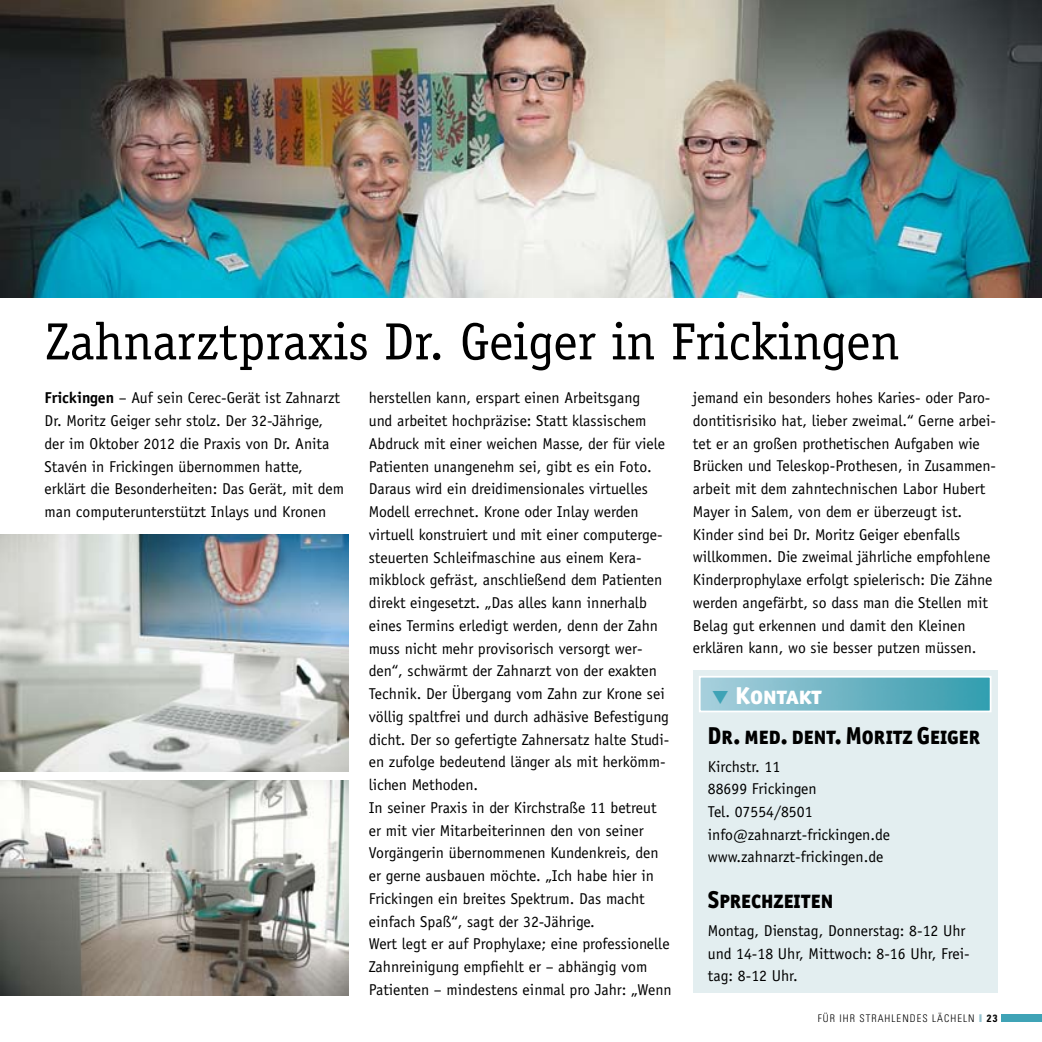
<style>
.page{position:relative;width:1042px;height:1042px;background:#fff}
.page>*{position:absolute;margin:0;border:0;box-sizing:border-box;transform-origin:0 0}
.t1{font:52.5px "Officina Serif LT";color:#000}
.t2{font:24.5px "Officina San ITC Extra Bold SC";color:#000;scale:.92 1}
.t3{font:24.5px "Officina San ITC Extra Bold SC";color:#fff}
.t4{font:15.75px/22.8px "Officina Sans LT";color:#000}
.t5{font:300 condensed 10.5px "Univers LT";letter-spacing:.1em;color:#000}
.s1{font-weight:700}
.s2{color:#94c1ce}
</style>
<div class="page">
<div style="left:1001px;top:1014px;width:41px;height:8px;background:#3fa3b6"></div>
<div style="left:693px;top:670px;width:304px;height:322px;background:#e3eef0"></div>
<img style="left:0;top:0;width:1042px;height:298px">
<img style="left:702px;top:679px;width:286px;height:30px">
<div style="left:699px;top:676px;width:292px;height:36px;border:2px solid #fff"></div>
<img style="left:0;top:535px;width:349px;height:236px">
<img style="left:1px;top:780px;width:347px;height:215px">
<svg style="left:713px;top:690px;width:15px;height:14px"></svg>
<h1 class="t1" style="left:45px;top:311px;width:856px">Zahnarztpraxis Dr. Geiger in Frickingen</h1>
<p class="t4" style="left:45px;top:387px;width:301px"><span class="s1">Frickingen</span> – Auf sein Cerec-Gerät ist Zahnarzt Dr. Moritz Geiger sehr stolz. Der 32-Jährige, der im Oktober 2012 die Praxis von Dr. Anita Stavén in Frickingen übernommen hatte, erklärt die Besonderheiten: Das Gerät, mit dem man computerunterstützt Inlays und Kronen</p>
<p class="t4" style="left:369px;top:387px;width:304px">herstellen kann, erspart einen Arbeitsgang<br>und arbeitet hochpräzise: Statt klassischem Abdruck mit einer weichen Masse, der für viele Patienten unangenehm sei, gibt es ein Foto.<br>Daraus wird ein dreidimensionales virtuelles Modell errechnet. Krone oder Inlay werden virtuell konstruiert und mit einer computerge&shy;steuerten Schleifmaschine aus einem Kera&shy;mikblock gefräst, anschließend dem Patienten direkt eingesetzt. „Das alles kann innerhalb eines Termins erledigt werden, denn der Zahn muss nicht mehr provisorisch versorgt wer&shy;den“, schwärmt der Zahnarzt von der exakten Technik. Der Übergang vom Zahn zur Krone sei völlig spaltfrei und durch adhäsive Befestigung dicht. Der so gefertigte Zahnersatz halte Studi&shy;en zufolge bedeutend länger als mit herkömm&shy;lichen Methoden.<br>In seiner Praxis in der Kirchstraße 11 betreut er mit vier Mitarbeiterinnen den von seiner Vorgängerin übernommenen Kundenkreis, den er gerne ausbauen möchte. „Ich habe hier in Frickingen ein breites Spektrum. Das macht einfach Spaß“, sagt der 32-Jährige.<br>Wert legt er auf Prophylaxe; eine professionelle Zahnreinigung empfiehlt er – abhängig vom Patienten – mindestens einmal pro Jahr: „Wenn</p>
<p class="t4" style="left:693px;top:386px;width:305px">jemand ein besonders hohes Karies- oder Paro&shy;dontitisrisiko hat, lieber zweimal.“ Gerne arbei&shy;tet er an großen prothetischen Aufgaben wie Brücken und Teleskop-Prothesen, in Zusammen&shy;arbeit mit dem zahntechnischen Labor Hubert Mayer in Salem, von dem er überzeugt ist.<br>Kinder sind bei Dr. Moritz Geiger ebenfalls willkommen. Die zweimal jährliche empfohlene Kinderprophylaxe erfolgt spielerisch: Die Zähne werden angefärbt, so dass man die Stellen mit Belag gut erkennen und damit den Kleinen erklären kann, wo sie besser putzen müssen.</p>
<h2 class="t3" style="left:735px;top:680px;width:87px">Kontakt</h2>
<h2 class="t2" style="left:708px;top:720px;width:297px">Dr. med. dent. Moritz Geiger</h2>
<p class="t4" style="left:708px;top:755px;width:184px">Kirchstr. 11<br>88699 Frickingen<br>Tel. 07554/8501 info@zahnarzt-frickingen.de www.zahnarzt-frickingen.de</p>
<h2 class="t2" style="left:708px;top:884px;width:138px">Sprechzeiten</h2>
<p class="t4" style="left:708px;top:919px;width:263px">Montag, Dienstag, Donnerstag: 8-12 Uhr und 14-18 Uhr, Mittwoch: 8-16 Uhr, Frei&shy;tag: 8-12 Uhr.</p>
<p class="t5" style="left:818px;top:1012px;width:181px">FÜR IHR STRAHLENDES LÄCHELN <span class="s2">❙</span> <span class="s1">23</span></p>
</div>
